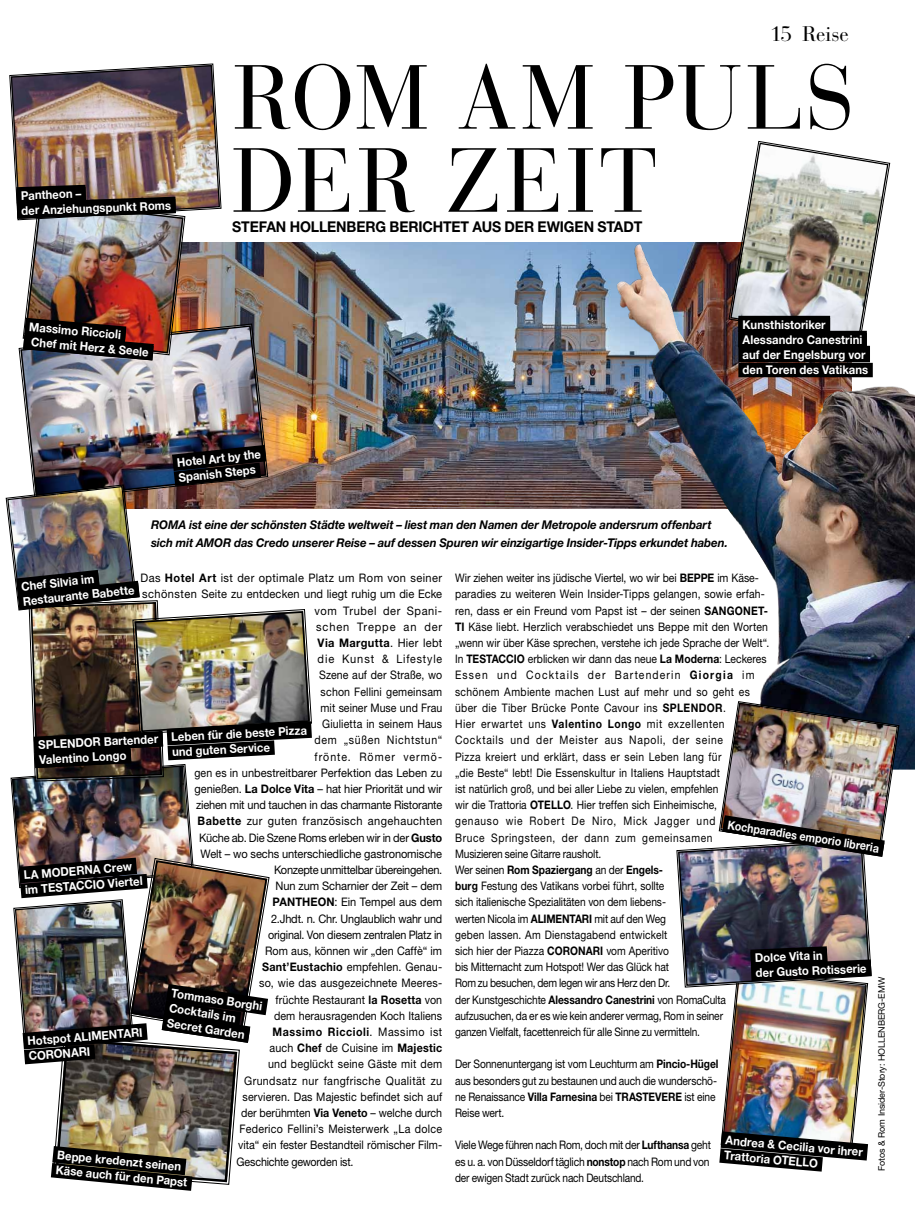
<style>
.page{position:relative;width:915px;height:1212px;background:#fff}
.page>*{position:absolute;margin:0;border:0;box-sizing:border-box;transform-origin:0 0}
.t1{font:90.15px/83.1px "Bauer Bodoni Std";letter-spacing:.025em;color:#000}
.t2{font:21px "Bauer Bodoni Std";color:#000}
.t3{font:700 14.85px "Helvetica Neue LT Std";letter-spacing:-.01em;color:#000;scale:.95 1}
.t4{font:700 12px/15px "Helvetica Neue LT Std";letter-spacing:.005em;color:#fff;scale:.94 1}
.t5{font:italic 700 12px/18px "Helvetica Neue LT Std";letter-spacing:-.005em;color:#000;scale:.95 1}
.t6{font:700 12px "Helvetica Neue LT Std";letter-spacing:.005em;color:#fff;scale:.88 1}
.t7{font:11.7px/16.2px "Helvetica Neue LT Std";color:#000;scale:.89 1}
.t8{font:11.7px "Helvetica Neue LT Std";color:#000;scale:.94 1}
.t9{font:11.7px "Helvetica Neue LT Std";color:#000;scale:.91 1}
.t10{font:11.7px/16.2px "Helvetica Neue LT Std";color:#000;scale:.87 1}
.t11{font:11.7px/16.2px "Helvetica Neue LT Std";letter-spacing:-.02em;color:#000;scale:.88 1}
.t12{font:11.7px "Helvetica Neue LT Std";color:#000;scale:.9 1}
.t13{font:11.7px "Helvetica Neue LT Std";color:#000;scale:.92 1}
.t14{font:11.7px "Helvetica Neue LT Std";letter-spacing:.035em;color:#000;scale:.94 1}
.t15{font:11.7px "Helvetica Neue LT Std";letter-spacing:.02em;color:#000;scale:.91 1}
.t16{font:11.7px "Helvetica Neue LT Std";letter-spacing:.08em;color:#000;scale:.94 1}
.t17{font:11.7px "Helvetica Neue LT Std";letter-spacing:.035em;color:#000;scale:.91 1}
.t18{font:11.7px "Helvetica Neue LT Std";letter-spacing:-.025em;color:#000;scale:.94 1}
.t19{font:700 11.7px "Helvetica Neue LT Std";letter-spacing:.05em;color:#000;scale:.91 1}
.t20{font:700 11.7px "Helvetica Neue LT Std";letter-spacing:.05em;color:#000;scale:.94 1}
.t21{font:11.7px "Helvetica Neue LT Std";letter-spacing:.06em;color:#000;scale:.9 1}
.t22{font:11.7px "Helvetica Neue LT Std";letter-spacing:.05em;color:#000;scale:.94 1}
.t23{font:11.7px "Helvetica Neue LT Std";letter-spacing:.095em;color:#000;scale:.9 1}
.t24{font:9px "Helvetica Neue LT Std";letter-spacing:-.01em;color:#000}
.s1{font-weight:700}
.s2{font-weight:400}
</style>
<div class="page">
<img style="left:329px;top:242px;width:399px;height:266px">
<img style="left:616px;top:243px;width:298px;height:526px">
<img style="left:676px;top:701px;width:226px;height:471px">
<img style="left:728px;top:141px;width:161px;height:200px">
<img style="left:5px;top:64px;width:324px;height:1127px">
<div style="left:738px;top:316px;width:91px;height:16px;background:#000"></div>
<div style="left:738px;top:331px;width:128px;height:16px;background:#000"></div>
<div style="left:738px;top:346px;width:131px;height:16px;background:#000"></div>
<div style="left:738px;top:363px;width:134px;height:14px;background:#000"></div>
<p class="t4" style="left:21px;top:188px;width:161px;rotate:-2deg">Pantheon –<br>der Anziehungspunkt Roms</p>
<p class="t4" style="left:30px;top:319px;width:130px;rotate:5deg">Massimo Riccioli<br>Chef mit Herz &amp; Seele</p>
<h2 class="t2" style="left:769px;top:21px;width:80px">15 Reise</h2>
<h1 class="t1" style="left:232px;top:57px;width:623px">ROM AM PULS<br>DER ZEIT</h1>
<p class="t3" style="left:232px;top:217px;width:20px">Stefan</p>
<p class="t3" style="left:290px;top:217px;width:372px">HOLLENBERG BERICHTET AUS DER EWIGEN STADT</p>
<p class="t4" style="left:742px;top:316px;width:135px">Kunsthistoriker<br>Alessandro Canestrini auf der Engelsburg vor den Toren des Vatikans</p>
<p class="t4" style="left:176px;top:455px;width:91px;rotate:-6deg">Hotel Art by the<br>Spanish Steps</p>
<p class="t5" style="left:151px;top:515px;width:608px">ROMA ist eine der schönsten Städte weltweit – liest man den Namen der Metropole andersrum offenbart sich mit AMOR das Credo unserer Reise – auf dessen Spuren wir einzigartige Insider-Tipps erkundet haben.</p>
<p class="t14" style="left:140px;top:571px;width:322px">Das <span class="s1">Hotel Art</span> ist der optimale Platz um Rom von seiner</p>
<p class="t8" style="left:142px;top:587px;width:321px">schönsten Seite zu entdecken und liegt ruhig um die Ecke</p>
<p class="t22" style="left:314px;top:603px;width:137px">vom Trubel der Spani-</p>
<p class="t16" style="left:316px;top:620px;width:136px">schen Treppe an der</p>
<p class="t20" style="left:317px;top:636px;width:134px">Via Margutta<span class="s2">. Hier lebt</span></p>
<p class="t16" style="left:317px;top:652px;width:134px">die Kunst &amp; Lifestyle</p>
<p class="t12" style="left:319px;top:668px;width:138px">Szene auf der Straße, wo</p>
<p class="t12" style="left:320px;top:684px;width:137px">schon Fellini gemeinsam</p>
<p class="t12" style="left:320px;top:701px;width:136px">mit seiner Muse und Frau</p>
<p class="t12" style="left:322px;top:717px;width:135px">Giulietta in seinem Haus</p>
<p class="t21" style="left:314px;top:733px;width:143px">dem „süßen Nichtstun“</p>
<p class="t23" style="left:314px;top:749px;width:143px">frönte. Römer vermö-</p>
<p class="t12" style="left:194px;top:765px;width:276px">gen es in unbestreitbarer Perfektion das Leben zu</p>
<p class="t8" style="left:194px;top:782px;width:265px">genießen. <span class="s1">La Dolce Vita</span> – hat hier Priorität und wir</p>
<p class="t8" style="left:196px;top:798px;width:263px">ziehen mit und tauchen in das charmante Ristorante</p>
<p class="t14" style="left:197px;top:814px;width:262px"><span class="s1">Babette</span> zur guten französisch angehauchten</p>
<p class="t8" style="left:199px;top:830px;width:260px">Küche ab. Die Szene Roms erleben wir in der <span class="s1">Gusto</span></p>
<p class="t8" style="left:200px;top:846px;width:258px">Welt – wo sechs unterschiedliche gastronomische</p>
<p class="t18" style="left:274px;top:863px;width:180px">Konzepte unmittelbar übereingehen.</p>
<p class="t8" style="left:275px;top:879px;width:179px">Nun zum Scharnier der Zeit – dem</p>
<p class="t8" style="left:272px;top:895px;width:182px"><span class="s1">PANTHEON</span>: Ein Tempel aus dem</p>
<p class="t8" style="left:271px;top:911px;width:183px">2.Jhdt. n. Chr. Unglaublich wahr und</p>
<p class="t13" style="left:268px;top:927px;width:191px">original. Von diesem zentralen Platz in</p>
<p class="t13" style="left:265px;top:944px;width:194px">Rom aus, können wir „den Caffè“ im</p>
<p class="t13" style="left:262px;top:960px;width:197px"><span class="s1">Sant’Eustachio</span> empfehlen. Genau-</p>
<p class="t13" style="left:259px;top:976px;width:200px">so, wie das ausgezeichnete Meeres-</p>
<p class="t9" style="left:275px;top:992px;width:184px">früchte Restaurant <span class="s1">la Rosetta</span> von</p>
<p class="t9" style="left:274px;top:1008px;width:186px">dem herausragenden Koch Italiens</p>
<p class="t19" style="left:272px;top:1024px;width:188px">Massimo Riccioli<span class="s2">. Massimo ist</span></p>
<p class="t9" style="left:269px;top:1041px;width:191px">auch <span class="s1">Chef</span> de Cuisine im <span class="s1">Majestic</span></p>
<p class="t15" style="left:268px;top:1057px;width:193px">und beglückt seine Gäste mit dem</p>
<p class="t17" style="left:244px;top:1073px;width:219px">Grundsatz nur fangfrische Qualität zu</p>
<p class="t9" style="left:242px;top:1089px;width:221px">servieren. Das Majestic befindet sich auf</p>
<p class="t9" style="left:241px;top:1106px;width:222px">der berühmten <span class="s1">Via Veneto</span> – welche durch</p>
<p class="t15" style="left:239px;top:1122px;width:224px">Federico Fellini’s Meisterwerk „La dolce</p>
<p class="t9" style="left:238px;top:1138px;width:226px">vita“ ein fester Bestandteil römischer Film-</p>
<p class="t9" style="left:236px;top:1154px;width:130px">Geschichte geworden ist.</p>
<p class="t4" style="left:21px;top:579px;width:121px;rotate:-6deg">Chef Silvia im<br>Restaurante Babette</p>
<p class="t4" style="left:171px;top:729px;width:146px;rotate:-3deg">Leben für die beste Pizza und guten Service</p>
<p class="t4" style="left:38px;top:737px;width:129px;rotate:-3deg">SPLENDOR Bartender<br>Valentino Longo</p>
<p class="t4" style="left:23px;top:867px;width:127px;rotate:-5deg">LA MODERNA Crew im TESTACCIO Viertel</p>
<p class="t4" style="left:173px;top:985px;width:99px;rotate:9deg">Tommaso Borghi<br>Cocktails im<br>Secret Garden</p>
<p class="t4" style="left:27px;top:1034px;width:124px;rotate:-5deg">Hotspot ALIMENTARI<br>CORONARI</p>
<p class="t4" style="left:58px;top:1146px;width:142px;rotate:6deg">Beppe kredenzt seinen<br>Käse auch für den Papst</p>
<p class="t7" style="left:455px;top:570px;width:354px">Wir ziehen weiter ins jüdische Viertel, wo wir bei <span class="s1">BEPPE</span> im Käse&shy;paradies zu weiteren Wein Insider-Tipps gelangen, sowie erfah&shy;ren, dass er ein Freund vom Papst ist – der seinen <span class="s1">SANGONET-TI</span> Käse liebt. Herzlich verabschiedet uns Beppe mit den Worten „wenn wir über Käse sprechen, verstehe ich jede Sprache der Welt“.<br>In <span class="s1">TESTACCIO</span> erblicken wir dann das neue <span class="s1">La Moderna</span>: Leckeres Essen und Cocktails der Bartenderin <span class="s1">Giorgia</span> im schönem Ambiente machen Lust auf mehr und so geht es über die Tiber Brücke Ponte Cavour ins <span class="s1">SPLENDOR</span>.<br>Hier erwartet uns <span class="s1">Valentino Longo</span> mit exzellenten Cocktails und der Meister aus Napoli, der seine<br>Pizza kreiert und erklärt, dass er sein Leben lang für<br>„die Beste“ lebt! Die Essenskultur in Italiens Hauptstadt<br>ist natürlich groß, und bei aller Liebe zu vielen, empfehlen<br>wir die Trattoria <span class="s1">OTELLO</span>. Hier treffen sich Einheimische,<br>genauso wie Robert De Niro, Mick Jagger und<br>Bruce Springsteen, der dann zum gemeinsamen<br>Musizieren seine Gitarre rausholt.<br>Wer seinen <span class="s1">Rom Spaziergang</span> an der <span class="s1">Engels-<br>burg</span> Festung des Vatikans vorbei führt, sollte<br>sich italienische Spezialitäten von dem liebens-<br>werten Nicola im <span class="s1">ALIMENTARI</span> mit auf den Weg<br>geben lassen. Am Dienstagabend entwickelt<br>sich hier der Piazza <span class="s1">CORONARI</span> vom Aperitivo<br>bis Mitternacht zum Hotspot! Wer das Glück hat<br>Rom zu besuchen, dem legen wir ans Herz den Dr.<br>der Kunstgeschichte <span class="s1">Alessandro Canestrini</span> von RomaCulta aufzusuchen, da er es wie kein anderer vermag, Rom in seiner<br>ganzen Vielfalt, facettenreich für alle Sinne zu vermitteln.</p>
<p class="t10" style="left:455px;top:1056px;width:304px">Der Sonnenuntergang ist vom Leuchturm am <span class="s1">Pincio-Hügel </span>aus besonders gut zu bestaunen und auch die wunderschö&shy;ne Renaissance <span class="s1">Villa Farnesina</span> bei <span class="s1">TRASTEVERE</span> ist eine Reise wert.</p>
<p class="t11" style="left:455px;top:1137px;width:292px">Viele Wege führen nach Rom, doch mit der <span class="s1">Lufthansa</span> geht es u. a. von Düsseldorf täglich <span class="s1">nonstop</span> nach Rom und von der ewigen Stadt zurück nach Deutschland.</p>
<p class="t6" style="left:728px;top:817px;width:175px;rotate:9deg">Kochparadies emporio libreria</p>
<p class="t4" style="left:754px;top:950px;width:120px;rotate:-3deg">Dolce Vita in<br>der Gusto Rotisserie</p>
<p class="t24" style="left:875px;top:1171px;width:195px;rotate:-90deg">Fotos &amp; Rom Insider-Story: Hollenberg-EMW</p>
<p class="t4" style="left:726px;top:1132px;width:148px;rotate:5deg">Andrea &amp; Cecilia vor ihrer<br>Trattoria OTELLO</p>
</div>
